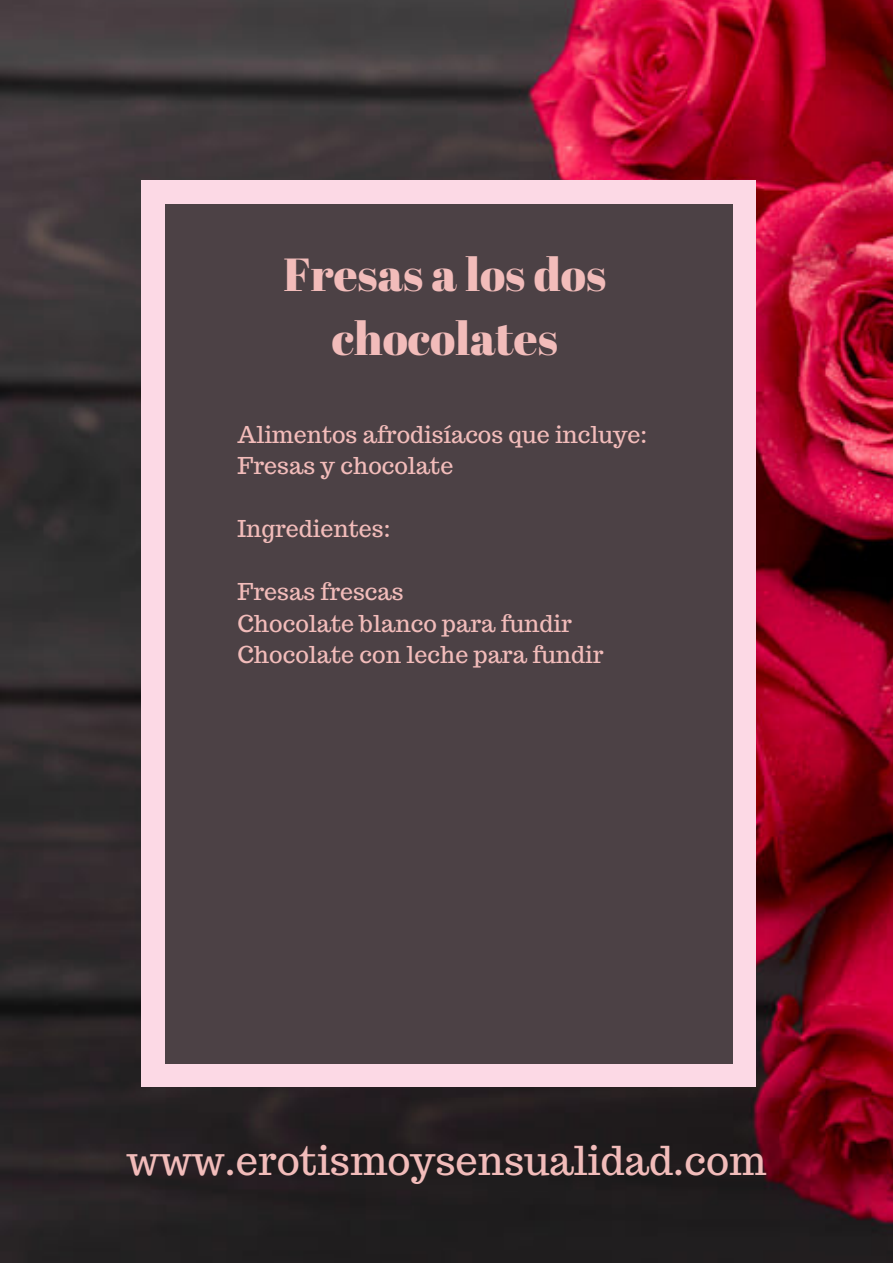
<style>
.page{position:relative;width:893px;height:1263px;background:#fff}
.page>*{position:absolute;margin:0;border:0;box-sizing:border-box;transform-origin:0 0}
.t1{font:46.35px/64.2px "Abril Fatface";color:#f2bcba;text-align:center}
.t2{font:39.75px "Trocchi";color:#f2bcba}
.t3{font:23.25px/31.5px "Trocchi";color:#f2bcba}
</style>
<div class="page">
<img style="left:0;top:0;width:893px;height:1263px">
<div style="left:151px;top:185px;width:595px;height:898px;background:#4c4145"></div>
<div style="left:733px;top:1064px;width:23px;height:23px;background:#fcd9e5"></div>
<div style="left:141px;top:202px;width:23px;height:864px;background:#fcd9e5"></div>
<div style="left:141px;top:1064px;width:23px;height:23px;background:#fcd9e5"></div>
<div style="left:733px;top:202px;width:23px;height:864px;background:#fcd9e5"></div>
<div style="left:163px;top:1064px;width:572px;height:23px;background:#fcd9e5"></div>
<div style="left:733px;top:181px;width:23px;height:23px;background:#fcd9e5"></div>
<div style="left:141px;top:181px;width:23px;height:23px;background:#fcd9e5"></div>
<div style="left:163px;top:181px;width:572px;height:23px;background:#fcd9e5"></div>
<h1 class="t1" style="left:283px;top:241px;width:324px">Fresas a los dos chocolates</h1>
<p class="t3" style="left:238px;top:418px;width:411px">Alimentos afrodisíacos que incluye:<br>Fresas y chocolate</p>
<p class="t3" style="left:238px;top:513px;width:154px">Ingredientes:</p>
<p class="t3" style="left:238px;top:576px;width:367px">Fresas frescas<br>Chocolate blanco para fundir<br>Chocolate con leche para fundir</p>
<h2 class="t2" style="left:126px;top:1134px;width:642px">www.erotismoysensualidad.com</h2>
</div>
